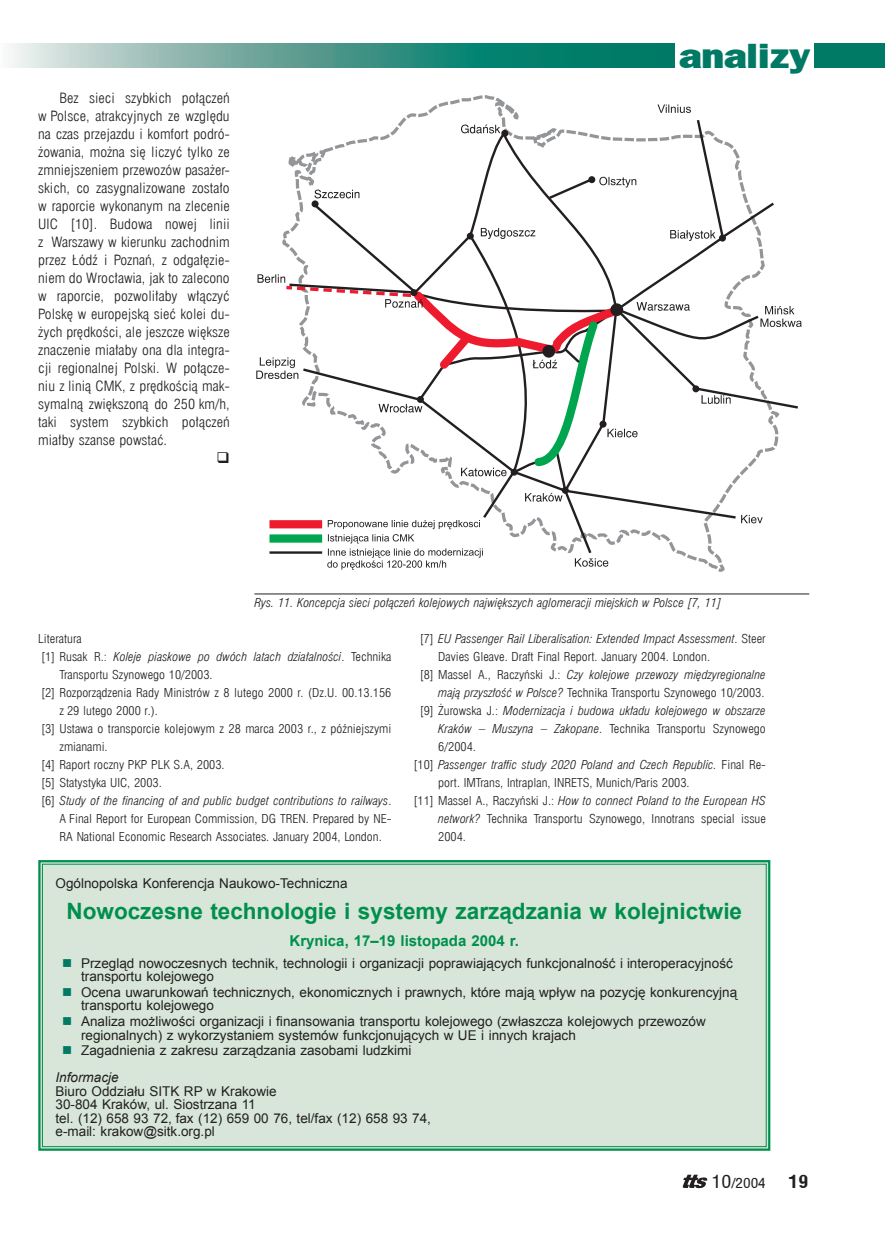
<style>
.page{position:relative;width:885px;height:1238px;background:#fff}
.page>*{position:absolute;margin:0;border:0;box-sizing:border-box;transform-origin:0 0}
.t1{font:36px "Frankfurt Goth Hvypl";color:#007a65;scale:1.1 1}
.t2{font:700 22.5px "Arial";color:#008f4d}
.t3{font:700 18px "Switzerland Condpl";color:#231f20;scale:1.1 1}
.t4{font:700 15px "Arial";color:#008f4d}
.t5{font:13.8px/18px "Swis 721 Lt Cn EU Normal";color:#231f20;text-align:justify;scale:1.1 1}
.t6{font:13.8px "Switzerland Condpl";color:#231f20;scale:1.1 1}
.t7{font:13.5px/13.5px "Arial";color:#231f20}
.t8{font:12px/18px "Swis 721 Lt Cn EU Normal";color:#231f20;scale:1.1 1}
.t9{font:12px "Swis 721 Lt Cn EU Italic";color:#231f20;scale:1.1 1}
.s1{font-family:"Swis 721 Lt Cn EU Normal"}
.s2{font-family:"Swis 721 Lt Cn EU Italic"}
.s3{color:#007a65}
.s4{font-style:italic}
.s5{font-size:18px}
</style>
<div class="page">
<div style="left:814px;top:43px;width:70px;height:25px;background:#007a65"></div>
<svg style="left:8px;top:43px;width:666px;height:25px;background:#54a094"></svg>
<svg style="left:682px;top:1174px;width:25px;height:13px"></svg>
<hr style="left:254px;top:593px;width:555px;height:1px;background:#231f20">
<svg style="left:256px;top:104px;width:545px;height:465px"></svg>
<div style="left:38px;top:860px;width:733px;height:291px;background:#d7e6d9"></div>
<p class="t5" style="left:38px;top:89px;width:175px;text-indent:21px">Bez sieci szybkich połączeń w Polsce, atrakcyjnych ze względu na czas przejazdu i komfort podró&shy;żowania, można się liczyć tylko ze zmniejszeniem przewozów pasażer&shy;skich, co zasygnalizowane zostało w raporcie wykonanym na zlecenie UIC [10]. Budowa nowej linii z Warszawy w kierunku zachodnim przez Łódź i Poznań, z odgałęzie&shy;niem do Wrocławia, jak to zalecono w raporcie, pozwoliłaby włączyć Polskę w europejską sieć kolei du&shy;żych prędkości, ale jeszcze większe znaczenie miałaby ona dla integra&shy;cji regionalnej Polski. W połącze&shy;niu z linią CMK, z prędkością mak&shy;symalną zwiększoną do 250 km/h, taki system szybkich połączeń miałby szanse powstać.</p>
<h1 class="t1" style="left:678px;top:33px;width:121px">analizy</h1>
<p class="t9" style="left:254px;top:595px;width:426px">Rys. 11. Koncepcja sieci połączeń kolejowych największych aglomeracji miejskich w Polsce [7, 11]</p>
<p class="t8" style="left:38px;top:630px;width:41px">Literatura</p>
<p class="t9" style="left:41px;top:649px;width:320px"><span class="s1">[1] Rusak R.:</span> Koleje piaskowe po dwóch latach działalności<span class="s1">. Technika</span></p>
<p class="t8" style="left:60px;top:666px;width:141px">Transportu Szynowego 10/2003.</p>
<p class="t8" style="left:41px;top:684px;width:320px">[2] Rozporządzenia Rady Ministrów z 8 lutego 2000 r. (Dz.U. 00.13.156</p>
<p class="t8" style="left:60px;top:702px;width:91px">z 29 lutego 2000 r.).</p>
<p class="t8" style="left:41px;top:720px;width:320px">[3] Ustawa o transporcie kolejowym z 28 marca 2003 r., z późniejszymi</p>
<p class="t8" style="left:60px;top:738px;width:45px">zmianami.</p>
<p class="t8" style="left:41px;top:756px;width:168px">[4] Raport roczny PKP PLK S.A, 2003.</p>
<p class="t8" style="left:41px;top:774px;width:111px">[5] Statystyka UIC, 2003.</p>
<p class="t9" style="left:41px;top:793px;width:320px"><span class="s1">[6]</span> Study of the financing of and public budget contributions to railways<span class="s1">.</span></p>
<p class="t8" style="left:60px;top:810px;width:303px">A Final Report for European Commission, DG TREN. Prepared by NE-<br>RA National Economic Research Associates. January 2004, London.</p>
<p class="t9" style="left:419px;top:631px;width:316px"><span class="s1">[7]</span> EU Passenger Rail Liberalisation: Extended Impact Assessment<span class="s1">. Steer</span></p>
<p class="t8" style="left:438px;top:648px;width:249px">Davies Gleave. Draft Final Report. January 2004. London.</p>
<p class="t9" style="left:419px;top:667px;width:316px"><span class="s1">[8] Massel A., Raczyński J.:</span> Czy kolejowe przewozy międzyregionalne</p>
<p class="t8" style="left:438px;top:684px;width:298px"><span class="s2">mają przyszłość w Polsce?</span> Technika Transportu Szynowego 10/2003.</p>
<p class="t9" style="left:419px;top:703px;width:316px"><span class="s1">[9] Żurowska J.:</span> Modernizacja i budowa układu kolejowego w obszarze</p>
<p class="t8" style="left:438px;top:720px;width:299px"><span class="s2">Kraków – Muszyna – Zakopane</span>. Technika Transportu Szynowego<br>6/2004.</p>
<p class="t9" style="left:413px;top:757px;width:322px"><span class="s1">[10]</span> Passenger traffic study 2020 Poland and Czech Republic. <span class="s1">Final Re-</span></p>
<p class="t8" style="left:438px;top:774px;width:230px">port. IMTrans, Intraplan, INRETS, Munich/Paris 2003.</p>
<p class="t9" style="left:413px;top:793px;width:322px"><span class="s1">[11] Massel A., Raczyński J.:</span> How to connect Poland to the European HS</p>
<p class="t8" style="left:438px;top:810px;width:299px"><span class="s2">network?</span> Technika Transportu Szynowego, Innotrans special issue<br>2004.</p>
<p class="t7" style="left:56px;top:876px;width:293px">Ogólnopolska Konferencja Naukowo-Techniczna</p>
<h2 class="t2" style="left:66px;top:896px;width:677px">Nowoczesne technologie i systemy zarządzania w kolejnictwie</h2>
<p class="t4" style="left:289px;top:930px;width:231px">Krynica, 17–19 listopada 2004 r.</p>
<p class="t7" style="left:81px;top:956px;width:653px;text-indent:-19px"><span class="s3">■</span> Przegląd nowoczesnych technik, technologii i organizacji poprawiających funkcjonalność i interoperacyjność transportu kolejowego</p>
<p class="t7" style="left:81px;top:985px;width:657px;text-indent:-19px"><span class="s3">■</span> Ocena uwarunkowań technicznych, ekonomicznych i prawnych, które mają wpływ na pozycję konkurencyjną transportu kolejowego</p>
<p class="t7" style="left:81px;top:1014px;width:626px;text-indent:-19px"><span class="s3">■</span> Analiza możliwości organizacji i finansowania transportu kolejowego (zwłaszcza kolejowych przewozów regionalnych) z wykorzystaniem systemów funkcjonujących w UE i innych krajach</p>
<p class="t7" style="left:56px;top:1036px;width:357px;line-height:27px;text-indent:7px"><span class="s3">■</span> Zagadnienia z zakresu zarządzania zasobami ludzkimi<br><span class="s4">Informacje</span></p>
<p class="t7" style="left:56px;top:1084px;width:377px">Biuro Oddziału SITK RP w Krakowie<br>30-804 Kraków, ul. Siostrzana 11<br>tel. (12) 658 93 72, fax (12) 659 00 76, tel/fax (12) 658 93 74, e-mail: krakow@sitk.org.pl</p>
<p class="t6" style="left:711px;top:1173px;width:51px"><span class="s5">10</span>/2004</p>
<h3 class="t3" style="left:788px;top:1170px;width:20px">19</h3>
</div>
